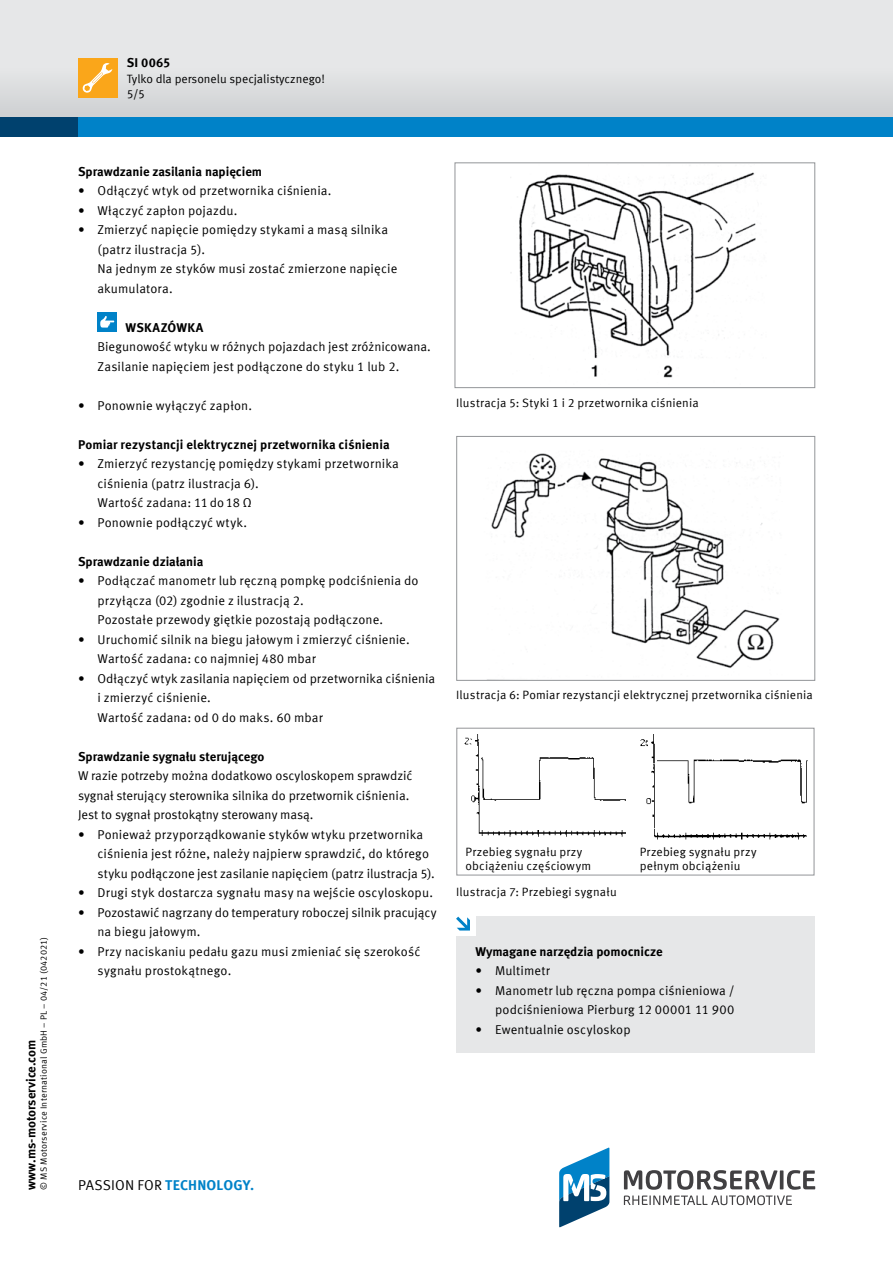
<style>
.page{position:relative;width:893px;height:1263px;background:#fff}
.page>*{position:absolute;margin:0;border:0;box-sizing:border-box;transform-origin:0 0}
.t1{font:700 14.25px "Meta Offc Pro";letter-spacing:.01em;color:#0082c8}
.t2{font:12.75px/19.5px "Meta Offc Pro Norm";letter-spacing:.005em;color:#000}
.t3{font:700 12.75px "Meta Offc Pro";color:#000}
.t4{font:700 12.75px "Meta Offc Pro";letter-spacing:.02em;color:#000}
.t5{font:12px/14.7px "Meta Offc Pro Norm";letter-spacing:.01em;color:#000}
.t6{font:9px "Meta Offc Pro Norm";letter-spacing:.02em;color:#000}
.s1{font-family:"Meta Offc Pro Norm";font-weight:400;color:#000}
</style>
<div class="page">
<svg style="left:559px;top:1147px;width:50px;height:80px"></svg>
<svg style="left:624px;top:1170px;width:191px;height:35px"></svg>
<div style="left:0;top:0;width:893px;height:127px;background:#e6e7e8"></div>
<div style="left:0;top:68px;width:893px;height:49px;background:#dadbdd"></div>
<div style="left:0;top:117px;width:893px;height:19px;background:#00416e"></div>
<div style="left:78px;top:117px;width:815px;height:19px;background:#0082c8"></div>
<div style="left:78px;top:58px;width:39px;height:39px;background:#faa61a"></div>
<svg style="left:82px;top:63px;width:30px;height:30px"></svg>
<img style="left:510px;top:172px;width:246px;height:206px">
<div style="left:455px;top:163px;width:360px;height:225px;border:1px solid #939598"></div>
<img style="left:464px;top:735px;width:161px;height:102px">
<img style="left:640px;top:735px;width:168px;height:105px">
<img style="left:491px;top:453px;width:289px;height:215px">
<div style="left:456px;top:436px;width:359px;height:244px;border:1px solid #939598"></div>
<div style="left:457px;top:728px;width:357px;height:147px;border:1px solid #939598"></div>
<div style="left:97px;top:312px;width:20px;height:20px;background:#0082c8"></div>
<svg style="left:100px;top:316px;width:14px;height:12px"></svg>
<div style="left:456px;top:916px;width:359px;height:137px;background:#e6e7e8"></div>
<div style="left:456px;top:916px;width:20px;height:20px;background:#fff"></div>
<svg style="left:456px;top:917px;width:14px;height:13px"></svg>
<p class="t6" style="left:37px;top:1189px;width:254px;rotate:-90deg">© MS Motorservice International GmbH – PL – 04/21 (042021)</p>
<p class="t3" style="left:21px;top:1189px;width:151px;rotate:-90deg">www.ms-motorservice.com</p>
<p class="t3" style="left:127px;top:53px;width:45px">SI 0065</p>
<p class="t5" style="left:127px;top:85px;width:20px">5/5</p>
<p class="t5" style="left:127px;top:70px;width:200px">Tylko dla personelu specjalistycznego!</p>
<p class="t3" style="left:78px;top:161px;width:186px">Sprawdzanie zasilania napięciem</p>
<p class="t2" style="left:78px;top:180px;width:255px">• Odłączyć wtyk od przetwornika ciśnienia.</p>
<p class="t2" style="left:78px;top:200px;width:161px">• Włączyć zapłon pojazdu.</p>
<p class="t2" style="left:97px;top:219px;width:301px;text-indent:-19px">• Zmierzyć napięcie pomiędzy stykami a masą silnika (patrz ilustracja 5).<br>Na jednym ze styków musi zostać zmierzone napięcie akumulatora.</p>
<p class="t4" style="left:126px;top:317px;width:80px">WSKAZÓWKA</p>
<p class="t2" style="left:97px;top:336px;width:335px">Biegunowość wtyku w różnych pojazdach jest zróżnicowana.<br>Zasilanie napięciem jest podłączone do styku 1 lub 2.</p>
<p class="t2" style="left:78px;top:395px;width:176px">• Ponownie wyłączyć zapłon.</p>
<p class="t3" style="left:78px;top:434px;width:313px">Pomiar rezystancji elektrycznej przetwornika ciśnienia</p>
<p class="t2" style="left:97px;top:453px;width:303px;text-indent:-19px">• Zmierzyć rezystancję pomiędzy stykami przetwornika ciśnienia (patrz ilustracja 6).<br>Wartość zadana: 11do18 Ω</p>
<p class="t2" style="left:78px;top:511px;width:171px">• Ponownie podłączyć wtyk.</p>
<p class="t3" style="left:78px;top:551px;width:127px">Sprawdzanie działania</p>
<p class="t2" style="left:97px;top:570px;width:322px;text-indent:-19px">• Podłączać manometr lub ręczną pompkę podciśnienia do przyłącza (02) zgodnie z ilustracją 2.<br>Pozostałe przewody giętkie pozostają podłączone.</p>
<p class="t2" style="left:97px;top:628px;width:314px;text-indent:-19px">• Uruchomić silnik na biegu jałowym i zmierzyć ciśnienie.<br>Wartość zadana: co najmniej 480 mbar</p>
<p class="t2" style="left:97px;top:667px;width:339px;text-indent:-19px">• Odłączyć wtyk zasilania napięciem od przetwornika ciśnienia i zmierzyć ciśnienie.<br>Wartość zadana: od 0 do maks. 60 mbar</p>
<p class="t3" style="left:78px;top:746px;width:188px">Sprawdzanie sygnału sterującego</p>
<p class="t2" style="left:78px;top:765px;width:336px">W razie potrzeby można dodatkowo oscyloskopem sprawdzić sygnał sterujący sterownika silnika do przetwornik ciśnienia.<br>Jest to sygnał prostokątny sterowany masą.</p>
<p class="t2" style="left:97px;top:823px;width:339px;text-indent:-19px">• Ponieważ przyporządkowanie styków wtyku przetwornika ciśnienia jest różne, należy najpierw sprawdzić, do którego styku podłączone jest zasilanie napięciem (patrz ilustracja 5).</p>
<p class="t2" style="left:78px;top:882px;width:356px">• Drugi styk dostarcza sygnału masy na wejście oscyloskopu.</p>
<p class="t2" style="left:97px;top:901px;width:341px;text-indent:-19px">• Pozostawić nagrzany do temperatury roboczej silnik pracujący na biegu jałowym.</p>
<p class="t2" style="left:97px;top:940px;width:324px;text-indent:-19px">• Przy naciskaniu pedału gazu musi zmieniać się szerokość sygnału prostokątnego.</p>
<p class="t5" style="left:456px;top:394px;width:244px">Ilustracja 5: Styki 1 i 2 przetwornika ciśnienia</p>
<p class="t5" style="left:456px;top:687px;width:358px">Ilustracja 6: Pomiar rezystancji elektrycznej przetwornika ciśnienia</p>
<p class="t5" style="left:465px;top:843px;width:127px">Przebieg sygnału przy obciążeniu częściowym</p>
<p class="t5" style="left:640px;top:843px;width:118px">Przebieg sygnału przy pełnym obciążeniu</p>
<p class="t5" style="left:456px;top:883px;width:162px">Ilustracja 7: Przebiegi sygnału</p>
<p class="t3" style="left:476px;top:941px;width:189px">Wymagane narzędzia pomocnicze</p>
<p class="t2" style="left:476px;top:960px;width:76px">• Multimetr</p>
<p class="t2" style="left:476px;top:980px;width:261px;text-align:right">• Manometr lub ręczna pompa ciśnieniowa / podciśnieniowa Pierburg 12 00001 11 900</p>
<p class="t2" style="left:476px;top:1018px;width:157px">• Ewentualnie oscyloskop</p>
<p class="t1" style="left:78px;top:1173px;width:178px"><span class="s1">PASSION FOR</span> TECHNOLOGY.</p>
</div>
